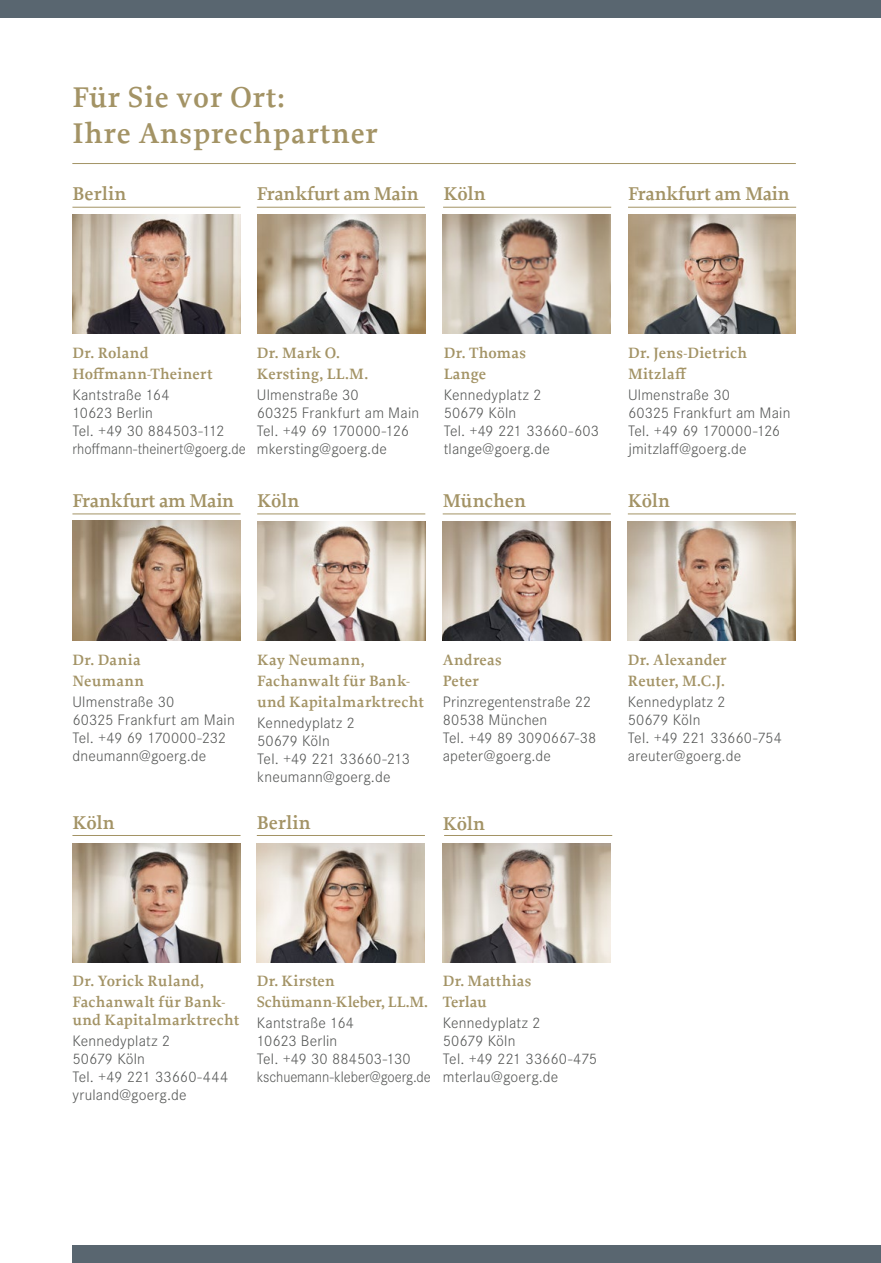
<style>
.page{position:relative;width:881px;height:1263px;background:#fff}
.page>*{position:absolute;margin:0;border:0;box-sizing:border-box;transform-origin:0 0}
.t1{font:600 30px/36px "Proforma";letter-spacing:.03em;color:#a39365}
.t2{font:600 19.5px "Proforma";letter-spacing:-.01em;color:#a39365}
.t3{font:300 15.75px/18px "Corporate S";letter-spacing:.01em;color:#555756}
.t4{font:600 15.75px/21px "Proforma";letter-spacing:.015em;color:#a39365}
</style>
<div class="page">
<svg style="left:880px;top:1246px;width:1px;height:17px"></svg>
<div style="left:0;top:0;width:880px;height:17px;background:#596670"></div>
<hr style="left:72px;top:163px;width:723px;height:1px;background:#a39365">
<div style="left:72px;top:1246px;width:808px;height:17px;background:#596670"></div>
<img style="left:627px;top:521px;width:168px;height:119px">
<hr style="left:627px;top:514px;width:168px;height:1px;background:#a39365">
<hr style="left:257px;top:514px;width:168px;height:1px;background:#a39365">
<img style="left:257px;top:521px;width:168px;height:119px">
<img style="left:257px;top:843px;width:167px;height:119px">
<hr style="left:257px;top:835px;width:168px;height:1px;background:#a39365">
<img style="left:442px;top:843px;width:168px;height:119px">
<hr style="left:444px;top:835px;width:168px;height:1px;background:#a39365">
<img style="left:72px;top:214px;width:168px;height:119px">
<hr style="left:72px;top:207px;width:168px;height:1px;background:#a39365">
<img style="left:442px;top:214px;width:168px;height:119px">
<hr style="left:443px;top:207px;width:168px;height:1px;background:#a39365">
<img style="left:628px;top:214px;width:167px;height:119px">
<hr style="left:627px;top:207px;width:168px;height:1px;background:#a39365">
<hr style="left:257px;top:207px;width:168px;height:1px;background:#a39365">
<img style="left:257px;top:214px;width:168px;height:119px">
<img style="left:72px;top:521px;width:168px;height:119px">
<hr style="left:442px;top:514px;width:168px;height:1px;background:#a39365">
<hr style="left:72px;top:514px;width:168px;height:1px;background:#a39365">
<img style="left:72px;top:843px;width:168px;height:119px">
<hr style="left:72px;top:835px;width:168px;height:1px;background:#a39365">
<img style="left:442px;top:522px;width:168px;height:119px">
<h1 class="t1" style="left:72px;top:79px;width:307px">Für Sie vor Ort:<br>Ihre Ansprechpartner</h1>
<p class="t2" style="left:72px;top:182px;width:56px">Berlin</p>
<p class="t2" style="left:257px;top:182px;width:163px">Frankfurt am Main</p>
<p class="t2" style="left:443px;top:182px;width:44px">Köln</p>
<p class="t2" style="left:627px;top:182px;width:163px">Frankfurt am Main</p>
<p class="t4" style="left:72px;top:342px;width:142px">Dr. Roland<br>Hoffmann-Theinert</p>
<p class="t3" style="left:72px;top:385px;width:175px">Kantstraße 164<br>10623 Berlin<br>Tel. +49 30 884503-112 rhoffmann-theinert@goerg.de</p>
<p class="t4" style="left:257px;top:342px;width:113px">Dr. Mark O.<br>Kersting, LL.M.</p>
<p class="t3" style="left:257px;top:385px;width:164px">Ulmenstraße 30<br>60325 Frankfurt am Main<br>Tel. +49 69 170000-126 mkersting@goerg.de</p>
<p class="t4" style="left:443px;top:342px;width:84px">Dr. Thomas<br>Lange</p>
<p class="t3" style="left:443px;top:385px;width:157px">Kennedyplatz 2<br>50679 Köln<br>Tel. +49 221 33660-603 tlange@goerg.de</p>
<p class="t4" style="left:627px;top:342px;width:121px">Dr. Jens-Dietrich<br>Mitzlaff</p>
<p class="t3" style="left:627px;top:385px;width:164px">Ulmenstraße 30<br>60325 Frankfurt am Main<br>Tel. +49 69 170000-126 jmitzlaff@goerg.de</p>
<p class="t2" style="left:72px;top:489px;width:163px">Frankfurt am Main</p>
<p class="t2" style="left:443px;top:489px;width:85px">München</p>
<p class="t2" style="left:257px;top:489px;width:44px">Köln</p>
<p class="t2" style="left:627px;top:489px;width:44px">Köln</p>
<p class="t4" style="left:72px;top:649px;width:73px">Dr. Dania<br>Neumann</p>
<p class="t3" style="left:72px;top:692px;width:164px">Ulmenstraße 30<br>60325 Frankfurt am Main<br>Tel. +49 69 170000-232 dneumann@goerg.de</p>
<p class="t2" style="left:72px;top:810px;width:44px">Köln</p>
<p class="t4" style="left:257px;top:649px;width:168px">Kay Neumann,<br>Fachanwalt für Bank&shy;und Kapitalmarktrecht</p>
<p class="t3" style="left:257px;top:713px;width:154px">Kennedyplatz 2<br>50679 Köln<br>Tel. +49 221 33660-213 kneumann@goerg.de</p>
<p class="t2" style="left:257px;top:810px;width:56px">Berlin</p>
<p class="t4" style="left:442px;top:649px;width:60px">Andreas<br>Peter</p>
<p class="t3" style="left:442px;top:692px;width:155px">Prinzregentenstraße 22<br>80538 München<br>Tel. +49 89 3090667-38 apeter@goerg.de</p>
<p class="t2" style="left:442px;top:811px;width:44px">Köln</p>
<p class="t4" style="left:627px;top:649px;width:100px">Dr. Alexander<br>Reuter, M.C.J.</p>
<p class="t3" style="left:627px;top:692px;width:155px">Kennedyplatz 2<br>50679 Köln<br>Tel. +49 221 33660-754 areuter@goerg.de</p>
<p class="t4" style="left:72px;top:971px;width:154px">Dr. Yorick Ruland,<br>Fachanwalt für Bank-</p>
<p class="t4" style="left:72px;top:1009px;width:168px">und Kapitalmarktrecht</p>
<p class="t3" style="left:72px;top:1031px;width:157px">Kennedyplatz 2<br>50679 Köln<br>Tel. +49 221 33660-444 yruland@goerg.de</p>
<p class="t4" style="left:257px;top:971px;width:173px">Dr. Kirsten<br>Schümann-Kleber, LL.M.</p>
<p class="t3" style="left:257px;top:1013px;width:175px">Kantstraße 164<br>10623 Berlin<br>Tel. +49 30 884503-130 kschuemann-kleber@goerg.de</p>
<p class="t4" style="left:442px;top:971px;width:90px">Dr. Matthias<br>Terlau</p>
<p class="t3" style="left:442px;top:1013px;width:156px">Kennedyplatz 2<br>50679 Köln<br>Tel. +49 221 33660-475 mterlau@goerg.de</p>
</div>
